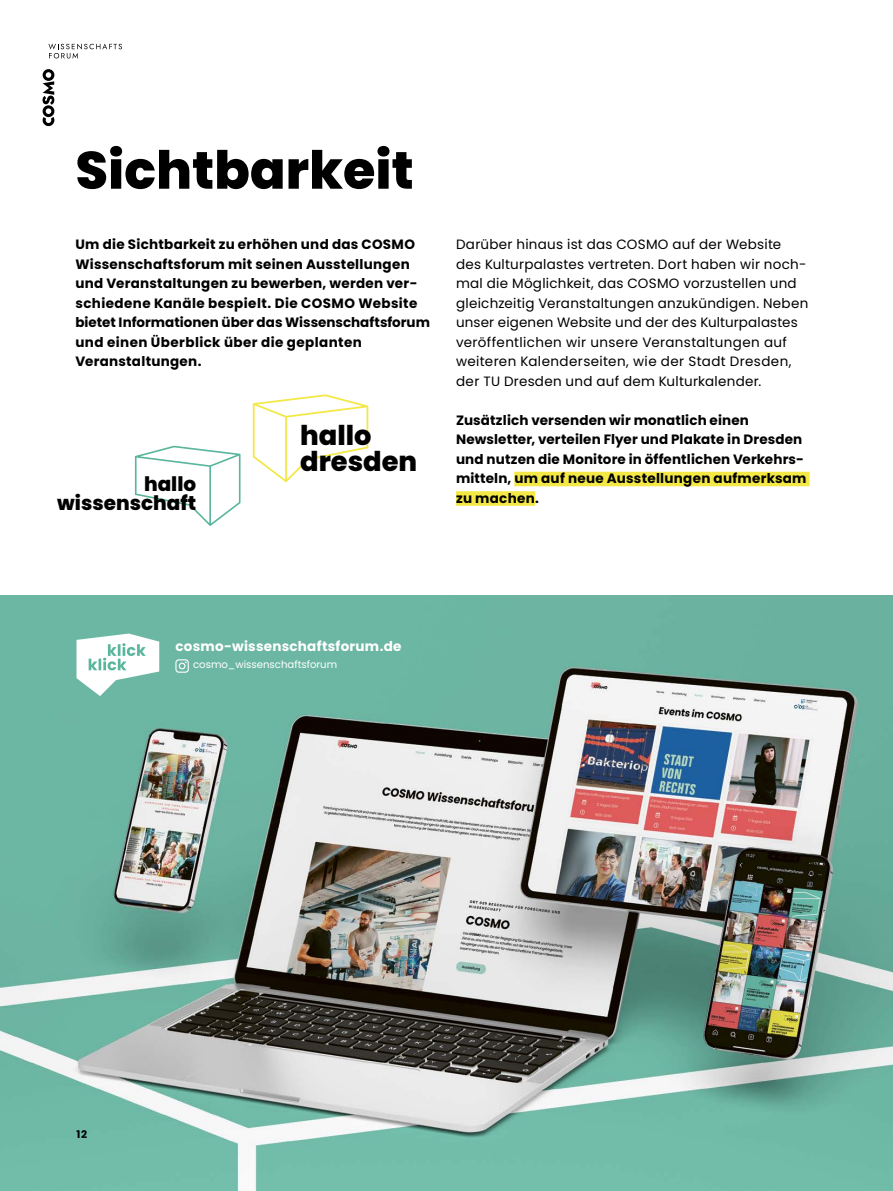
<style>
.page{position:relative;width:893px;height:1191px;background:#fff}
.page>*{position:absolute;margin:0;border:0;box-sizing:border-box;transform-origin:0 0}
.t1{font:800 52.5px "Poppins";color:#000}
.t2{font:800 27.3px/26.2px "Poppins";color:#000}
.t3{font:800 19.95px/19.2px "Poppins";color:#000;text-align:right}
.t4{font:700 13.5px/19.5px "Poppins";letter-spacing:.015em;color:#000}
.t5{font:13.5px/19.5px "Poppins";letter-spacing:.02em;color:#000}
.t6{font:700 13.5px "Poppins";letter-spacing:.02em;color:#fff}
.t7{font:700 10.5px "Poppins";color:#000}
.t8{font:10.2px "Poppins";color:#fff}
</style>
<div class="page">
<div style="left:514px;top:472px;width:296px;height:14px;background:#f3e845"></div>
<div style="left:456px;top:491px;width:79px;height:15px;background:#f3e845"></div>
<img style="left:0;top:595px;width:893px;height:596px">
<svg style="left:135px;top:446px;width:105px;height:80px"></svg>
<svg style="left:253px;top:394px;width:115px;height:88px"></svg>
<svg style="left:77px;top:633px;width:82px;height:63px"></svg>
<svg style="left:175px;top:659px;width:14px;height:13px"></svg>
<svg style="left:48px;top:44px;width:74px;height:14px"></svg>
<svg style="left:42px;top:69px;width:12px;height:57px"></svg>
<h1 class="t1" style="left:75px;top:140px;width:340px">Sichtbarkeit</h1>
<p class="t4" style="left:75px;top:235px;width:356px">Um die Sichtbarkeit zu erhöhen und das COSMO Wissenschaftsforum mit seinen Ausstellungen und Veranstaltungen zu bewerben, werden ver&shy;schiedene Kanäle bespielt. Die COSMO Website bietet Informationen über das Wissenschaftsforum und einen Überblick über die geplanten Veranstaltungen.</p>
<p class="t5" style="left:456px;top:235px;width:354px">Darüber hinaus ist das COSMO auf der Website des Kulturpalastes vertreten. Dort haben wir noch&shy;mal die Möglichkeit, das COSMO vorzustellen und gleichzeitig Veranstaltungen anzukündigen. Neben unser eigenen Website und der des Kulturpalastes veröffentlichen wir unsere Veranstaltungen auf weiteren Kalenderseiten, wie der Stadt Dresden, der TU Dresden und auf dem Kulturkalender.</p>
<p class="t4" style="left:456px;top:410px;width:352px">Zusätzlich versenden wir monatlich einen Newsletter, verteilen Flyer und Plakate in Dresden und nutzen die Monitore in öffentlichen Verkehrs&shy;mitteln, um auf neue Ausstellungen aufmerksam zu machen.</p>
<h2 class="t2" style="left:300px;top:422px;width:119px">hallo dresden</h2>
<h3 class="t3" style="left:57px;top:474px;width:140px">hallo wissenschaft</h3>
<p class="t6" style="left:175px;top:639px;width:228px">cosmo-wissenschaftsforum.de</p>
<p class="t8" style="left:193px;top:659px;width:146px">cosmo_wissenschaftsforum</p>
<p class="t7" style="left:77px;top:1128px;width:12px">12</p>
</div>
